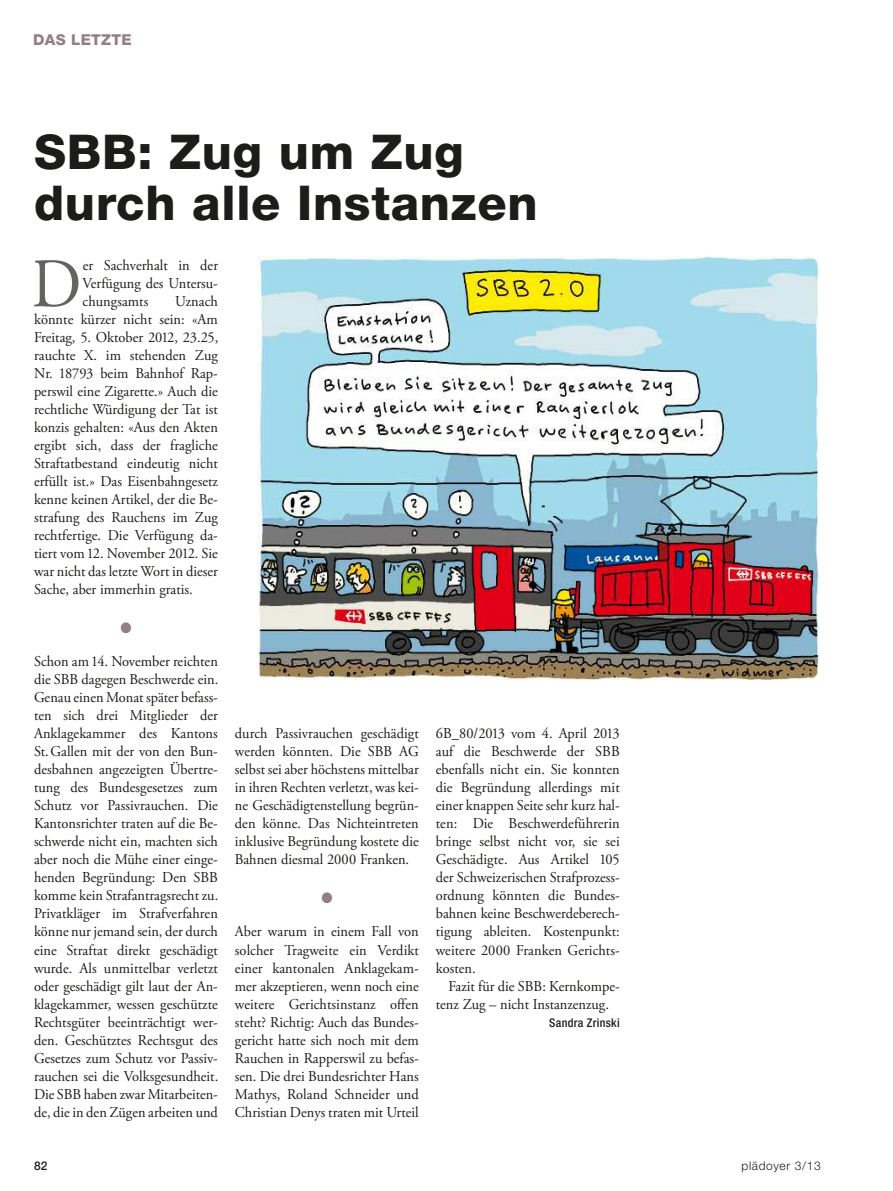
<style>
.page{position:relative;width:893px;height:1191px;background:#fff}
.page>*{position:absolute;margin:0;border:0;box-sizing:border-box;transform-origin:0 0}
.t1{font:69.45px "Adobe Garamond Pro";color:#636362;scale:.92 1}
.t2{font:800 48px/51px "Helvetica Neue LT Std";letter-spacing:.015em;color:#1c1c1a}
.t3{font:15px/18px "Adobe Garamond Pro";color:#1c1c1a;text-align:justify;scale:.96 1}
.t4{font:800 15px "Helvetica Neue LT Std";letter-spacing:.02em;color:#917e86}
.t5{font:15px "Zipp Dummbazz";color:#917e86;scale:.94 1}
.t6{font:500 condensed 12px "Helvetica Neue LT Std";letter-spacing:.025em;color:#1c1c1a}
.t7{font:300 12px "Helvetica Neue LT Std";letter-spacing:.05em;color:#1c1c1a}
.t8{font:500 12px "Helvetica Neue LT Std";color:#1c1c1a}
</style>
<div class="page">
<img style="left:258px;top:257px;width:560px;height:422px">
<p class="t4" style="left:33px;top:34px;width:100px">DAS LETZTE</p>
<h2 class="t2" style="left:34px;top:130px;width:505px">SBB: Zug um Zug durch alle Instanzen</h2>
<h1 class="t1" style="left:32px;top:256px;width:56px">D</h1>
<p class="t3" style="left:83px;top:258px;width:143px">er Sachverhalt in der Verfügung des Untersu&shy;chungsamts</p>
<p class="t3" style="left:34px;top:294px;width:193px;text-indent:141px">Uznach könnte kürzer nicht sein: «Am Freitag, 5. Oktober 2012, 23.25, rauchte X. im stehenden Zug Nr. 18793 beim Bahnhof Rap&shy;perswil eine Zigarette.» Auch die rechtliche Würdigung der Tat ist konzis gehalten: «Aus den Akten ergibt sich, dass der fragliche Straftatbestand eindeutig nicht erfüllt ist.» Das Eisenbahngesetz kenne keinen Artikel, der die Be&shy;strafung des Rauchens im Zug rechtfertige. Die Verfügung da&shy;tiert vom 12. November 2012. Sie war nicht das letzte Wort in dieser Sache, aber immerhin gratis.</p>
<p class="t5" style="left:120px;top:619px;width:13px">l</p>
<p class="t3" style="left:34px;top:654px;width:193px">Schon am 14. November reichten die SBB dagegen Beschwerde ein.<br>Genau einen Monat später befass&shy;ten sich drei Mitglieder der Anklagekammer des Kantons St.Gallen mit der von den Bun&shy;desbahnen angezeigten Übertre&shy;tung des Bundesgesetzes zum Schutz vor Passivrauchen. Die Kantonsrichter traten auf die Be&shy;schwerde nicht ein, machten sich aber noch die Mühe einer einge&shy;henden Begründung: Den SBB komme kein Strafantragsrecht zu.<br>Privatkläger im Strafverfahren könne nur jemand sein, der durch eine Straftat direkt geschädigt wurde. Als unmittelbar verletzt oder geschädigt gilt laut der An&shy;klagekammer, wessen geschützte Rechtsgüter beeinträchtigt wer&shy;den. Geschütztes Rechtsgut des Gesetzes zum Schutz vor Passiv&shy;rauchen sei die Volksgesundheit.<br>Die SBB haben zwar Mitarbeiten&shy;de, die in den Zügen arbeiten und</p>
<p class="t3" style="left:235px;top:726px;width:193px">durch Passivrauchen geschädigt werden könnten. Die SBB AG selbst sei aber höchstens mittelbar in ihren Rechten verletzt, was kei&shy;ne Geschädigtenstellung begrün&shy;den könne. Das Nichteintreten inklusive Begründung kostete die Bahnen diesmal 2000 Franken.</p>
<p class="t5" style="left:321px;top:889px;width:13px">l</p>
<p class="t3" style="left:235px;top:924px;width:193px">Aber warum in einem Fall von solcher Tragweite ein Verdikt einer kantonalen Anklagekam&shy;mer akzeptieren, wenn noch eine weitere Gerichtsinstanz offen steht? Richtig: Auch das Bundes&shy;gericht hatte sich noch mit dem Rauchen in Rapperswil zu befas&shy;sen. Die drei Bundesrichter Hans Mathys, Roland Schneider und Christian Denys traten mit Urteil</p>
<p class="t3" style="left:436px;top:726px;width:193px">6B_80/2013 vom 4. April 2013 auf die Beschwerde der SBB ebenfalls nicht ein. Sie konnten die Begründung allerdings mit einer knappen Seite sehr kurz hal&shy;ten: Die Beschwerdeführerin bringe selbst nicht vor, sie sei Geschädigte. Aus Artikel 105 der Schweizerischen Strafprozess&shy;ordnung könnten die Bundes&shy;bahnen keine Beschwerdeberech&shy;tigung ableiten. Kostenpunkt: weitere 2000 Franken Gerichts&shy;kosten.</p>
<p class="t3" style="left:436px;top:978px;width:193px;text-indent:13px">Fazit für die SBB: Kernkompe&shy;tenz Zug – nicht Instanzenzug.</p>
<p class="t6" style="left:549px;top:1018px;width:72px">Sandra Zrinski</p>
<p class="t8" style="left:34px;top:1161px;width:15px">82</p>
<p class="t7" style="left:742px;top:1161px;width:81px">plädoyer 3/13</p>
</div>
